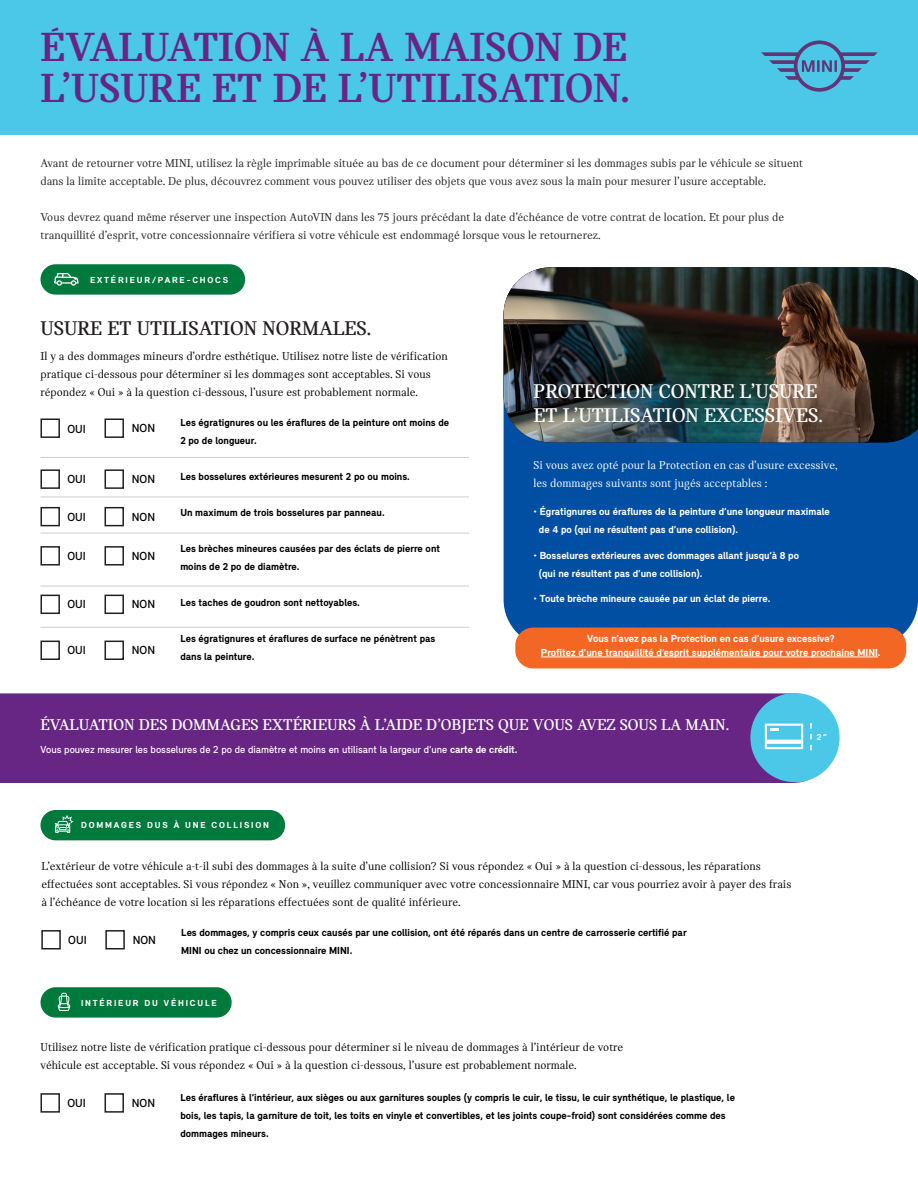
<style>
.page{position:relative;width:918px;height:1188px;background:#fff}
.page>*{position:absolute;margin:0;border:0;box-sizing:border-box;transform-origin:0 0}
.t1{font:43.5px/40.5px "MINI Serif Headline";color:#682684}
.t2{font:700 21px/24px "MINI Serif";color:#fff}
.t3{font:700 21px "MINI Serif";color:#231f20}
.t4{font:700 16.5px "MINI Serif";color:#fff}
.t5{font:12px/18px "MINI Serif";color:#000}
.t6{font:12px/18px "MINI Serif";color:#231f20}
.t7{font:12px/18px "MINI Serif";color:#fff}
.t8{font:12px "MINI Sans Serif";color:#000}
.t9{font:700 10.5px/18px "MINI Sans Serif";color:#000}
.t10{font:700 10.5px/18px "MINI Sans Serif";color:#fff}
.t11{font:10.5px "MINI Sans Serif";color:#fff}
.t12{font:700 9px "MINI Sans Serif";letter-spacing:.2em;color:#fff}
.s1{font-weight:700}
</style>
<div class="page">
<div style="left:504px;top:267px;width:414px;height:380px;background:#004fa3;border-radius:47px"></div>
<div style="left:0;top:0;width:918px;height:135px;background:#4bc7e7"></div>
<div style="left:515px;top:628px;width:391px;height:40px;background:#f26724;border-radius:18px"></div>
<div style="left:0;top:693px;width:833px;height:90px;background:#682684"></div>
<div style="left:40px;top:264px;width:205px;height:31px;background:#00793c;border-radius:15px"></div>
<div style="left:40px;top:987px;width:192px;height:31px;background:#00793c;border-radius:15px"></div>
<hr style="left:541px;top:657px;width:337px;height:1px;background:#fff">
<div style="left:40px;top:418px;width:20px;height:20px;border:2px solid #231f20"></div>
<div style="left:40px;top:1093px;width:20px;height:20px;border:2px solid #231f20"></div>
<div style="left:40px;top:469px;width:20px;height:20px;border:2px solid #231f20"></div>
<div style="left:40px;top:507px;width:20px;height:19px;border:2px solid #231f20"></div>
<div style="left:40px;top:546px;width:20px;height:20px;border:2px solid #231f20"></div>
<div style="left:40px;top:595px;width:20px;height:19px;border:2px solid #231f20"></div>
<div style="left:40px;top:641px;width:20px;height:19px;border:2px solid #231f20"></div>
<div style="left:105px;top:418px;width:19px;height:20px;border:2px solid #231f20"></div>
<div style="left:105px;top:1093px;width:19px;height:20px;border:2px solid #231f20"></div>
<div style="left:105px;top:469px;width:19px;height:20px;border:2px solid #231f20"></div>
<div style="left:105px;top:507px;width:19px;height:19px;border:2px solid #231f20"></div>
<div style="left:105px;top:546px;width:19px;height:20px;border:2px solid #231f20"></div>
<div style="left:105px;top:595px;width:19px;height:19px;border:2px solid #231f20"></div>
<div style="left:105px;top:641px;width:19px;height:19px;border:2px solid #231f20"></div>
<img style="left:504px;top:267px;width:414px;height:175px">
<hr style="left:40px;top:457px;width:429px;height:1px;background:#cdced0">
<hr style="left:40px;top:497px;width:429px;height:1px;background:#cdced0">
<hr style="left:40px;top:533px;width:429px;height:1px;background:#cdced0">
<hr style="left:40px;top:586px;width:429px;height:1px;background:#cdced0">
<hr style="left:40px;top:627px;width:429px;height:1px;background:#cdced0">
<div style="left:41px;top:930px;width:20px;height:20px;border:2px solid #231f20"></div>
<div style="left:105px;top:930px;width:20px;height:20px;border:2px solid #231f20"></div>
<div style="left:40px;top:810px;width:245px;height:30px;background:#00793c;border-radius:15px"></div>
<div style="left:750px;top:693px;width:90px;height:89px;background:#4bc7e7;border-radius:50%"></div>
<svg style="left:810px;top:723px;width:2px;height:27px"></svg>
<svg style="left:761px;top:40px;width:117px;height:52px"></svg>
<svg style="left:58px;top:993px;width:12px;height:18px"></svg>
<svg style="left:765px;top:724px;width:38px;height:25px"></svg>
<svg style="left:55px;top:815px;width:18px;height:18px"></svg>
<svg style="left:54px;top:273px;width:25px;height:13px"></svg>
<p class="t1" style="left:40px;top:27px;width:591px">ÉVALUATION À LA MAISON DE<br>L’USURE ET DE L’UTILISATION.</p>
<p class="t6" style="left:40px;top:154px;width:764px">Avant de retourner votre MINI, utilisez la règle imprimable située au bas de ce document pour déterminer si les dommages subis par le véhicule se situent dans la limite acceptable. De plus, découvrez comment vous pouvez utiliser des objets que vous avez sous la main pour mesurer l’usure acceptable.</p>
<p class="t6" style="left:40px;top:208px;width:745px">Vous devrez quand même réserver une inspection AutoVIN dans les 75 jours précédant la date d’échéance de votre contrat de location. Et pour plus de tranquillité d’esprit, votre concessionnaire vérifiera si votre véhicule est endommagé lorsque vous le retournerez.</p>
<p class="t12" style="left:90px;top:273px;width:140px">EXTÉRIEUR/PARE-CHOCS</p>
<p class="t3" style="left:40px;top:316px;width:332px">USURE ET UTILISATION NORMALES.</p>
<p class="t5" style="left:40px;top:347px;width:409px">Il y a des dommages mineurs d’ordre esthétique. Utilisez notre liste de vérification pratique ci-dessous pour déterminer si les dommages sont acceptables. Si vous répondez « Oui » à la question ci-dessous, l’usure est probablement normale.</p>
<p class="t8" style="left:67px;top:420px;width:20px">OUI</p>
<p class="t8" style="left:67px;top:471px;width:20px">OUI</p>
<p class="t8" style="left:67px;top:509px;width:20px">OUI</p>
<p class="t8" style="left:67px;top:548px;width:20px">OUI</p>
<p class="t8" style="left:67px;top:596px;width:20px">OUI</p>
<p class="t8" style="left:67px;top:642px;width:20px">OUI</p>
<p class="t8" style="left:132px;top:420px;width:25px">NON</p>
<p class="t8" style="left:132px;top:471px;width:25px">NON</p>
<p class="t8" style="left:132px;top:509px;width:25px">NON</p>
<p class="t8" style="left:132px;top:548px;width:25px">NON</p>
<p class="t8" style="left:132px;top:596px;width:25px">NON</p>
<p class="t8" style="left:132px;top:642px;width:25px">NON</p>
<p class="t9" style="left:180px;top:413px;width:270px">Les égratignures ou les éraflures de la peinture ont moins de<br>2 po de longueur.</p>
<p class="t9" style="left:180px;top:467px;width:231px">Les bosselures extérieures mesurent 2 po ou moins.</p>
<p class="t9" style="left:180px;top:503px;width:206px">Un maximum de trois bosselures par panneau.</p>
<p class="t9" style="left:180px;top:539px;width:261px">Les brèches mineures causées par des éclats de pierre ont moins de 2 po de diamètre.</p>
<p class="t9" style="left:180px;top:593px;width:181px">Les taches de goudron sont nettoyables.</p>
<p class="t9" style="left:180px;top:629px;width:257px">Les égratignures et éraflures de surface ne pénètrent pas dans la peinture.</p>
<p class="t2" style="left:534px;top:379px;width:291px">PROTECTION CONTRE L’USURE<br>ET L’UTILISATION EXCESSIVES.</p>
<p class="t7" style="left:534px;top:456px;width:306px">Si vous avez opté pour la Protection en cas d’usure excessive, les dommages suivants sont jugés acceptables :</p>
<p class="t10" style="left:539px;top:502px;width:292px;text-indent:-5px">• Égratignures ou éraflures de la peinture d’une longueur maximale de 4 po (qui ne résultent pas d’une collision).</p>
<p class="t10" style="left:539px;top:545px;width:262px;text-indent:-5px">• Bosselures extérieures avec dommages allant jusqu’à 8 po (qui ne résultent pas d’une collision).</p>
<p class="t10" style="left:534px;top:589px;width:238px">• Toute brèche mineure causée par un éclat de pierre.</p>
<p class="t10" style="left:541px;top:631px;width:341px;line-height:13.5px;text-align:center">Vous n’avez pas la Protection en cas d’usure excessive?<br>Profitez d’une tranquillité d’esprit supplémentaire pour votre prochaine MINI.</p>
<p class="t4" style="left:40px;top:715px;width:690px">ÉVALUATION DES DOMMAGES EXTÉRIEURS À L’AIDE D’OBJETS QUE VOUS AVEZ SOUS LA MAIN.</p>
<p class="t11" style="left:40px;top:743px;width:479px">Vous pouvez mesurer les bosselures de 2 po de diamètre et moins en utilisant la largeur d’une <span class="s1">carte de crédit.</span></p>
<p class="t12" style="left:81px;top:819px;width:189px">DOMMAGES DUS À UNE COLLISION</p>
<p class="t5" style="left:41px;top:858px;width:752px">L’extérieur de votre véhicule a-t-il subi des dommages à la suite d’une collision? Si vous répondez « Oui » à la question ci-dessous, les réparations effectuées sont acceptables. Si vous répondez « Non », veuillez communiquer avec votre concessionnaire MINI, car vous pourriez avoir à payer des frais à l’échéance de votre location si les réparations effectuées sont de qualité inférieure.</p>
<p class="t9" style="left:181px;top:922px;width:507px">Les dommages, y compris ceux causés par une collision, ont été réparés dans un centre de carrosserie certifié par<br>MINI ou chez un concessionnaire MINI.</p>
<p class="t8" style="left:68px;top:932px;width:20px">OUI</p>
<p class="t8" style="left:133px;top:932px;width:25px">NON</p>
<p class="t12" style="left:81px;top:996px;width:137px">INTÉRIEUR DU VÉHICULE</p>
<p class="t5" style="left:40px;top:1038px;width:584px">Utilisez notre liste de vérification pratique ci-dessous pour déterminer si le niveau de dommages à l’intérieur de votre véhicule est acceptable. Si vous répondez « Oui » à la question ci-dessous, l’usure est probablement normale.</p>
<p class="t8" style="left:67px;top:1095px;width:20px">OUI</p>
<p class="t8" style="left:132px;top:1095px;width:25px">NON</p>
<p class="t9" style="left:180px;top:1088px;width:556px">Les éraflures à l’intérieur, aux sièges ou aux garnitures souples (y compris le cuir, le tissu, le cuir synthétique, le plastique, le bois, les tapis, la garniture de toit, les toits en vinyle et convertibles, et les joints coupe-froid) sont considérées comme des dommages mineurs.</p>
<p class="t12" style="left:817px;top:731px;width:12px">2”</p>
</div>
